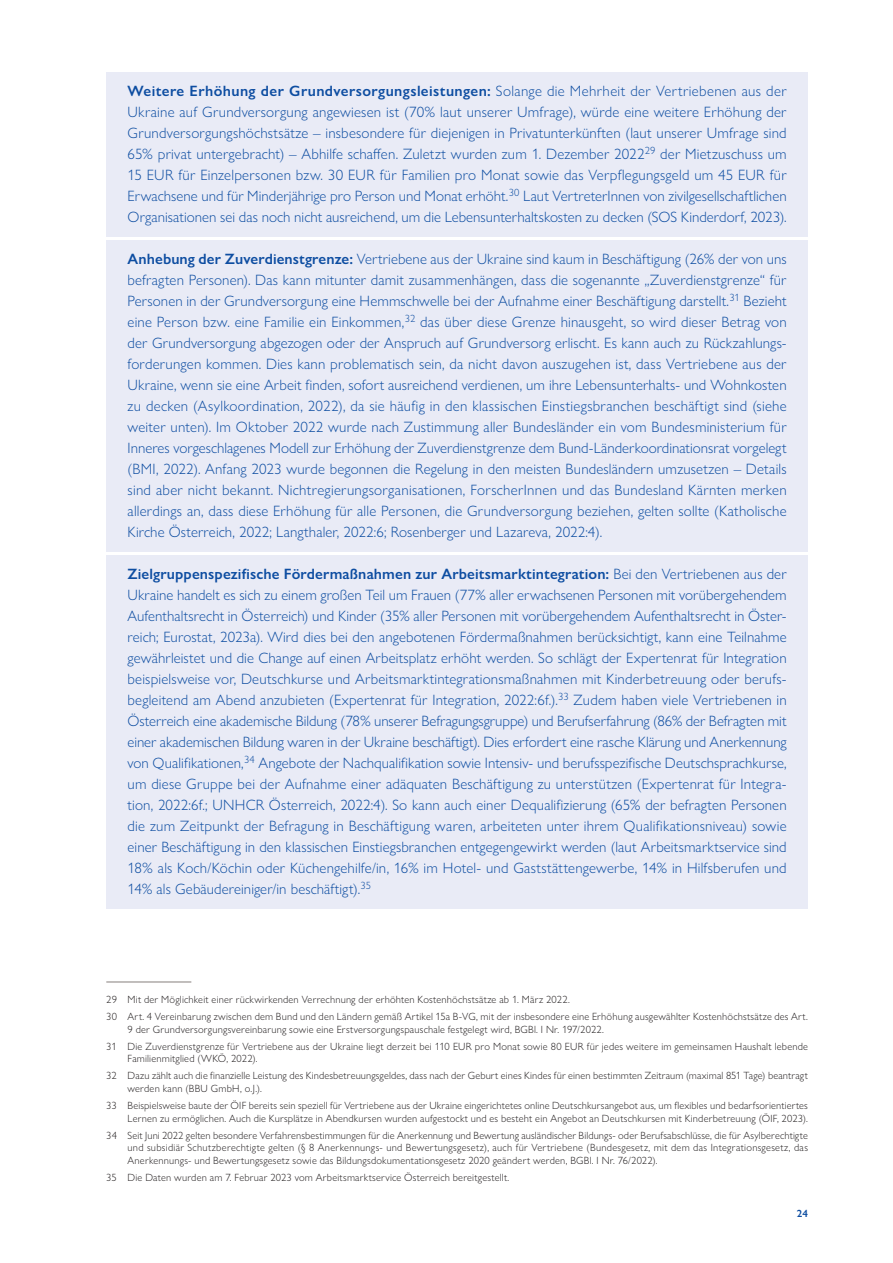
<style>
.page{position:relative;width:893px;height:1263px;background:#fff}
.page>*{position:absolute;margin:0;border:0;box-sizing:border-box;transform-origin:0 0}
.t1{font:300 15px/21px "Gill Sans Nova";letter-spacing:.005em;color:#0d4da1;text-align:justify}
.t2{font:300 10.5px/17px "Gill Sans Nova";letter-spacing:.02em;color:#231f20}
.t3{font:600 10.5px "Gill Sans Nova";color:#0d4da1}
.s1{font-weight:600}
</style>
<div class="page">
<div style="left:106px;top:72px;width:702px;height:165px;background:#e9ebf6"></div>
<div style="left:106px;top:240px;width:702px;height:312px;background:#e9ebf6"></div>
<div style="left:106px;top:555px;width:702px;height:354px;background:#e9ebf6"></div>
<hr style="left:106px;top:981px;width:85px;height:1px;background:#867f7c">
<p class="t1" style="left:128px;top:80px;width:661px"><span class="s1">Weitere Erhöhung der Grundversorgungsleistungen:</span> Solange die Mehrheit der Vertriebenen aus der Ukraine auf Grundversorgung angewiesen ist (70% laut unserer Umfrage), würde eine weitere Erhöhung der Grundversorgungshöchstsätze – insbesondere für diejenigen in Privatunterkünften (laut unserer Umfrage sind 65% privat untergebracht) – Abhilfe schaffen. Zuletzt wurden zum 1. Dezember 2022<sup>29</sup> der Mietzuschuss um 15 EUR für Einzelpersonen bzw. 30 EUR für Familien pro Monat sowie das Verpflegungsgeld um 45 EUR für Erwachsene und für Minderjährige pro Person und Monat erhöht.<sup>30</sup> Laut VertreterInnen von zivilgesellschaftlichen Organisationen sei das noch nicht ausreichend, um die Lebensunterhaltskosten zu decken (SOS Kinderdorf, 2023).</p>
<p class="t1" style="left:128px;top:248px;width:661px"><span class="s1">Anhebung der Zuverdienstgrenze:</span> Vertriebene aus der Ukraine sind kaum in Beschäftigung (26% der von uns befragten Personen). Das kann mitunter damit zusammenhängen, dass die sogenannte „Zuverdienstgrenze“ für Personen in der Grundversorgung eine Hemmschwelle bei der Aufnahme einer Beschäftigung darstellt.<sup>31</sup> Bezieht eine Person bzw. eine Familie ein Einkommen,<sup>32</sup> das über diese Grenze hinausgeht, so wird dieser Betrag von der Grundversorgung abgezogen oder der Anspruch auf Grundversorg erlischt. Es kann auch zu Rückzahlungs&shy;forderungen kommen. Dies kann problematisch sein, da nicht davon auszugehen ist, dass Vertriebene aus der Ukraine, wenn sie eine Arbeit finden, sofort ausreichend verdienen, um ihre Lebensunterhalts- und Wohnkosten zu decken (Asylkoordination, 2022), da sie häufig in den klassischen Einstiegsbranchen beschäftigt sind (siehe weiter unten). Im Oktober 2022 wurde nach Zustimmung aller Bundesländer ein vom Bundesministerium für Inneres vorgeschlagenes Modell zur Erhöhung der Zuverdienstgrenze dem Bund-Länderkoordinationsrat vorgelegt (BMI, 2022). Anfang 2023 wurde begonnen die Regelung in den meisten Bundesländern umzusetzen – Details sind aber nicht bekannt. Nichtregierungsorganisationen, ForscherInnen und das Bundesland Kärnten merken allerdings an, dass diese Erhöhung für alle Personen, die Grundversorgung beziehen, gelten sollte (Katholische Kirche Österreich, 2022; Langthaler, 2022:6; Rosenberger und Lazareva, 2022:4).</p>
<p class="t1" style="left:128px;top:563px;width:661px"><span class="s1">Zielgruppenspezifische Fördermaßnahmen zur Arbeitsmarktintegration:</span> Bei den Vertriebenen aus der Ukraine handelt es sich zu einem großen Teil um Frauen (77% aller erwachsenen Personen mit vorübergehendem Aufenthaltsrecht in Österreich) und Kinder (35% aller Personen mit vorübergehendem Aufenthaltsrecht in Öster&shy;reich; Eurostat, 2023a). Wird dies bei den angebotenen Fördermaßnahmen berücksichtigt, kann eine Teilnahme gewährleistet und die Change auf einen Arbeitsplatz erhöht werden. So schlägt der Expertenrat für Integration beispielsweise vor, Deutschkurse und Arbeitsmarktintegrationsmaßnahmen mit Kinderbetreuung oder berufs&shy;begleitend am Abend anzubieten (Expertenrat für Integration, 2022:6f.).<sup>33</sup> Zudem haben viele Vertriebenen in Österreich eine akademische Bildung (78% unserer Befragungsgruppe) und Berufserfahrung (86% der Befragten mit einer akademischen Bildung waren in der Ukraine beschäftigt). Dies erfordert eine rasche Klärung und Anerkennung von Qualifikationen,<sup>34</sup> Angebote der Nachqualifikation sowie Intensiv- und berufsspezifische Deutschsprachkurse, um diese Gruppe bei der Aufnahme einer adäquaten Beschäftigung zu unterstützen (Expertenrat für Integra&shy;tion, 2022:6f.; UNHCR Österreich, 2022:4). So kann auch einer Dequalifizierung (65% der befragten Personen die zum Zeitpunkt der Befragung in Beschäftigung waren, arbeiteten unter ihrem Qualifikationsniveau) sowie einer Beschäftigung in den klassischen Einstiegsbranchen entgegengewirkt werden (laut Arbeitsmarktservice sind 18% als Koch/Köchin oder Küchengehilfe/in, 16% im Hotel- und Gaststättengewerbe, 14% in Hilfsberufen und 14% als Gebäudereiniger/in beschäftigt).<sup>35</sup></p>
<p class="t2" style="left:106px;top:991px;width:703px">29 Mit der Möglichkeit einer rückwirkenden Verrechnung der erhöhten Kostenhöchstsätze ab 1. März 2022.<br>30 Art. 4 Vereinbarung zwischen dem Bund und den Ländern gemäß Artikel 15a B-VG, mit der insbesondere eine Erhöhung ausgewählter Kostenhöchstsätze des Art.</p>
<p class="t2" style="left:106px;top:1021px;width:703px;text-indent:21px">9 der Grundversorgungsvereinbarung sowie eine Erstversorgungspauschale festgelegt wird, BGBl. I Nr. 197/2022.<br>31 Die Zuverdienstgrenze für Vertriebene aus der Ukraine liegt derzeit bei 110 EUR pro Monat sowie 80 EUR für jedes weitere im gemeinsamen Haushalt lebende</p>
<p class="t2" style="left:106px;top:1050px;width:703px;text-indent:21px">Familienmitglied (WKÖ, 2022).<br>32 Dazu zählt auch die finanzielle Leistung des Kindesbetreuungsgeldes, dass nach der Geburt eines Kindes für einen bestimmten Zeitraum (maximal 851 Tage) beantragt</p>
<p class="t2" style="left:106px;top:1080px;width:703px;text-indent:21px">werden kann (BBU GmbH, o.J.).<br>33 Beispielsweise baute der ÖIF bereits sein speziell für Vertriebene aus der Ukraine eingerichtetes online Deutschkursangebot aus, um flexibles und bedarfsorientiertes</p>
<p class="t2" style="left:106px;top:1109px;width:703px;text-align:right">Lernen zu ermöglichen. Auch die Kursplätze in Abendkursen wurden aufgestockt und es besteht ein Angebot an Deutschkursen mit Kinderbetreuung (ÖIF, 2023).<br>34 Seit Juni 2022 gelten besondere Verfahrensbestimmungen für die Anerkennung und Bewertung ausländischer Bildungs- oder Berufsabschlüsse, die für Asylberechtigte</p>
<p class="t2" style="left:128px;top:1141px;width:682px;line-height:12.6px">und subsidiär Schutzberechtigte gelten (§ 8 Anerkennungs- und Bewertungsgesetz), auch für Vertriebene (Bundesgesetz, mit dem das Integrationsgesetz, das<br>Anerkennungs- und Bewertungsgesetz sowie das Bildungsdokumentationsgesetz 2020 geändert werden, BGBl. I Nr. 76/2022).</p>
<p class="t2" style="left:106px;top:1169px;width:404px">35 Die Daten wurden am 7. Februar 2023 vom Arbeitsmarktservice Österreich bereitgestellt.</p>
<p class="t3" style="left:797px;top:1206px;width:13px">24</p>
</div>
